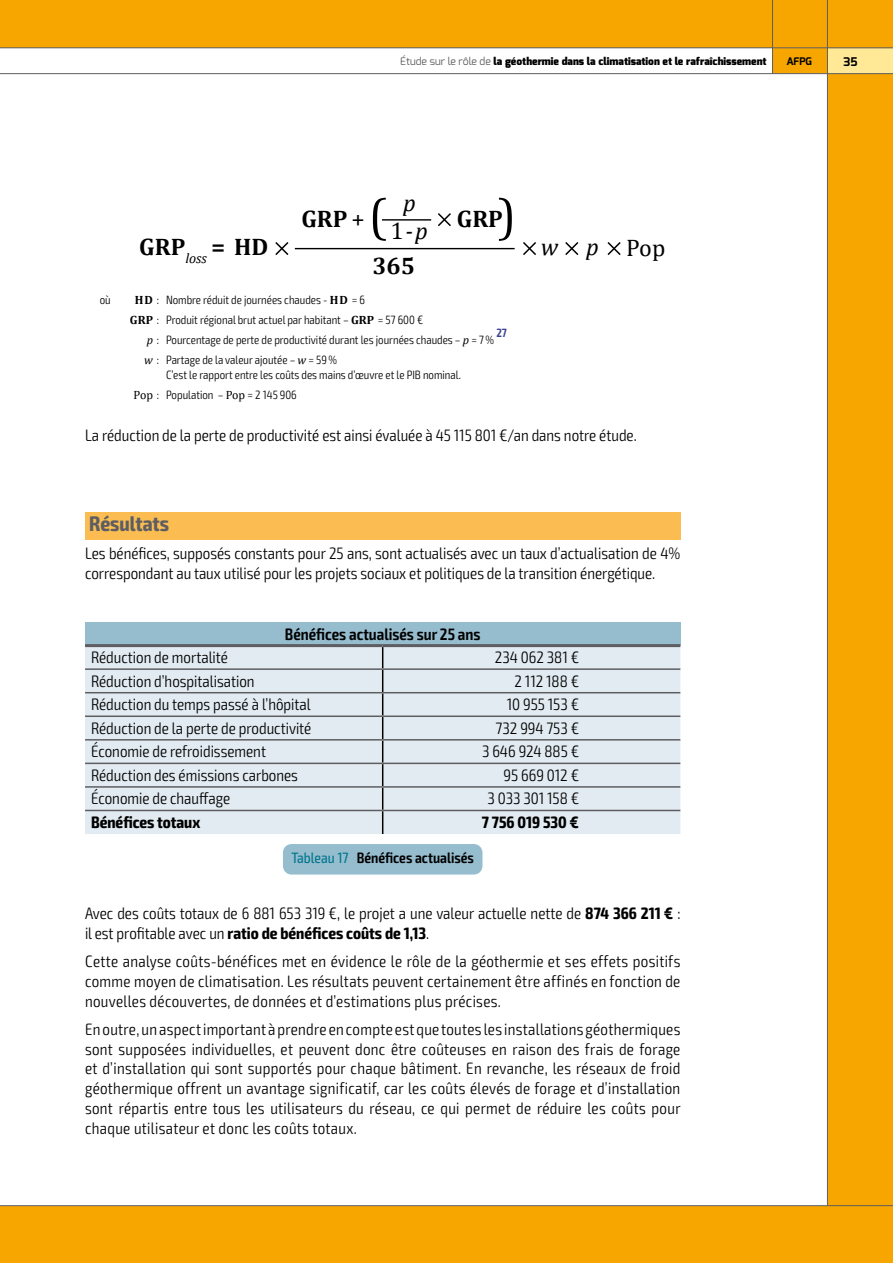
<style>
.page{position:relative;width:893px;height:1263px;background:#f7a600}
.page>*{position:absolute;margin:0;border:0;box-sizing:border-box;transform-origin:0 0}
.t1{font:700 24px "Cambria";color:#000}
.t2{font:italic 24px/28px "Cambria";color:#000;text-align:center}
.t3{font:24px "Cambria";color:#000}
.t4{font:700 condensed 21px "Exo 2";color:#5e5e62}
.t5{font:300 condensed 16.5px/19.8px "Exo 2";color:#000}
.t6{font:600 condensed 16.5px "Exo 2";color:#000}
.t7{font:700 condensed 16.5px "Exo 2";color:#000}
.t8{font:600 condensed 15px "Exo 2";color:#000}
.t9{font:300 condensed 12px/14.2px "Exo 2";color:#000}
.t10{font:700 12px "Exo";color:#000}
.t11{font:600 condensed 12px "Exo 2";color:#3c4093}
.t12{font:900 10.5px "Exo";color:#000}
.t13{font:700 10.5px "Exo";color:#000}
.s1{font-weight:400;color:#5e5e62}
.s2{font-weight:400}
.s3{font-style:normal}
.s4{font-family:"Cambria";font-weight:700;font-stretch:normal}
.s5{font-family:"Cambria";font-weight:400;font-style:italic;font-stretch:normal}
.s6{font-family:"Cambria";font-weight:400;font-stretch:normal}
.s7{font-weight:400;color:#00768d}
.s8{font-weight:700}
</style>
<div class="page">
<div style="left:0;top:48px;width:827px;height:1157px;background:#fff"></div>
<div style="left:827px;top:48px;width:66px;height:26px;background:#ffe997"></div>
<div style="left:772px;top:0;width:56px;height:74px;background:#f7a600"></div>
<hr style="left:772px;top:0;width:1px;height:74px;background:#5e5e62">
<hr style="left:827px;top:0;width:1px;height:1205px;background:#5e5e62">
<hr style="left:0;top:73px;width:893px;height:1px;background:#5e5e62">
<hr style="left:0;top:1205px;width:893px;height:1px;background:#5e5e62">
<hr style="left:0;top:48px;width:893px;height:1px;background:#5e5e62">
<div style="left:85px;top:512px;width:595px;height:27px;background:#fbbd51"></div>
<div style="left:283px;top:844px;width:199px;height:30px;background:#96bdce;border-radius:9px"></div>
<svg style="left:373px;top:198px;width:13px;height:43px"></svg>
<svg style="left:499px;top:198px;width:13px;height:43px"></svg>
<hr style="left:295px;top:248px;width:220px;height:1px;background:#000">
<hr style="left:382px;top:219px;width:49px;height:2px;background:#000">
<svg style="left:523px;top:242px;width:13px;height:13px"></svg>
<svg style="left:565px;top:242px;width:14px;height:13px"></svg>
<svg style="left:607px;top:242px;width:14px;height:13px"></svg>
<svg style="left:438px;top:213px;width:13px;height:14px"></svg>
<svg style="left:275px;top:242px;width:14px;height:13px"></svg>
<div style="left:85px;top:622px;width:595px;height:24px;background:#96bdce"></div>
<div style="left:85px;top:647px;width:595px;height:187px;background:#e2ebf1"></div>
<hr style="left:85px;top:644px;width:298px;height:3px;background:#5e5e62">
<hr style="left:383px;top:644px;width:297px;height:3px;background:#5e5e62">
<svg style="left:382px;top:647px;width:1px;height:187px"></svg>
<hr style="left:85px;top:668px;width:298px;height:2px;background:#5e5e62">
<hr style="left:383px;top:668px;width:297px;height:2px;background:#5e5e62">
<hr style="left:85px;top:692px;width:298px;height:1px;background:#5e5e62">
<hr style="left:383px;top:692px;width:297px;height:1px;background:#5e5e62">
<hr style="left:85px;top:715px;width:298px;height:2px;background:#5e5e62">
<hr style="left:383px;top:715px;width:297px;height:2px;background:#5e5e62">
<hr style="left:85px;top:739px;width:298px;height:1px;background:#5e5e62">
<hr style="left:383px;top:739px;width:297px;height:1px;background:#5e5e62">
<hr style="left:85px;top:763px;width:298px;height:1px;background:#5e5e62">
<hr style="left:383px;top:763px;width:297px;height:1px;background:#5e5e62">
<hr style="left:85px;top:786px;width:298px;height:2px;background:#5e5e62">
<hr style="left:383px;top:786px;width:297px;height:2px;background:#5e5e62">
<hr style="left:85px;top:810px;width:298px;height:1px;background:#5e5e62">
<hr style="left:383px;top:810px;width:297px;height:1px;background:#5e5e62">
<p class="t12" style="left:400px;top:54px;width:368px"><span class="s1">Étude sur le rôle de</span> la géothermie dans la climatisation et le rafraîchissement</p>
<p class="t13" style="left:786px;top:54px;width:27px">AFPG</p>
<p class="t10" style="left:843px;top:54px;width:16px">35</p>
<h1 class="t1" style="left:301px;top:201px;width:65px">GRP <span class="s2">+</span></h1>
<h1 class="t2" style="left:390px;top:188px;width:39px">p<br><span class="s3">1</span>-p</h1>
<h1 class="t1" style="left:457px;top:201px;width:48px">GRP</h1>
<h1 class="t1" style="left:139px;top:230px;width:130px">GRP<sub>loss</sub> = HD</h1>
<h1 class="t2" style="left:541px;top:232px;width:60px">w p</h1>
<h1 class="t1" style="left:372px;top:248px;width:44px">365</h1>
<p class="t9" style="left:100px;top:293px;width:12px">où</p>
<p class="t9" style="left:135px;top:293px;width:232px"><span class="s4">HD</span> : Nombre réduit de journées chaudes - <span class="s4">HD</span> = 6</p>
<p class="t9" style="left:130px;top:313px;width:295px"><span class="s4">GRP</span> : Produit régional brut actuel par habitant – <span class="s4">GRP</span> = 57 600 €</p>
<p class="t9" style="left:147px;top:333px;width:349px"><span class="s5">p</span> : Pourcentage de perte de productivité durant les journées chaudes – <span class="s5">p</span> = 7%</p>
<p class="t11" style="left:496px;top:325px;width:12px">27</p>
<p class="t9" style="left:166px;top:353px;width:296px;text-indent:-22px"><span class="s5">w</span> : Partage de la valeur ajoutée – <span class="s5">w</span> = 59%<br>C’est le rapport entre les coûts des mains d’œuvre et le PIB nominal.</p>
<p class="t9" style="left:133px;top:388px;width:165px"><span class="s6">Pop</span> : Population – <span class="s6">Pop</span> = 2 145 906</p>
<h1 class="t3" style="left:626px;top:234px;width:41px">Pop</h1>
<p class="t5" style="left:85px;top:425px;width:553px">La réduction de la perte de productivité est ainsi évaluée à 45 115 801 €/an dans notre étude.</p>
<p class="t4" style="left:89px;top:511px;width:81px">Résultats</p>
<p class="t5" style="left:85px;top:544px;width:597px">Les bénéfices, supposés constants pour 25 ans, sont actualisés avec un taux d’actualisation de 4% correspondant au taux utilisé pour les projets sociaux et politiques de la transition énergétique.</p>
<p class="t6" style="left:285px;top:624px;width:197px">Bénéfices actualisés sur 25 ans</p>
<p class="t5" style="left:91px;top:648px;width:138px">Réduction de mortalité</p>
<p class="t5" style="left:495px;top:648px;width:86px">234 062 381 €</p>
<p class="t5" style="left:91px;top:671px;width:165px">Réduction d’hospitalisation</p>
<p class="t5" style="left:514px;top:671px;width:66px">2 112 188 €</p>
<p class="t5" style="left:91px;top:695px;width:221px">Réduction du temps passé à l’hôpital</p>
<p class="t5" style="left:507px;top:695px;width:74px">10 955 153 €</p>
<p class="t5" style="left:91px;top:718px;width:222px">Réduction de la perte de productivité</p>
<p class="t5" style="left:496px;top:718px;width:85px">732 994 753 €</p>
<p class="t5" style="left:91px;top:742px;width:176px">Économie de refroidissement</p>
<p class="t5" style="left:482px;top:742px;width:99px">3 646 924 885 €</p>
<p class="t5" style="left:91px;top:765px;width:208px">Réduction des émissions carbones</p>
<p class="t5" style="left:503px;top:765px;width:77px">95 669 012 €</p>
<p class="t5" style="left:91px;top:789px;width:141px">Économie de chauffage</p>
<p class="t5" style="left:487px;top:789px;width:93px">3 033 301 158 €</p>
<p class="t7" style="left:91px;top:812px;width:111px">Bénéfices totaux</p>
<p class="t7" style="left:482px;top:812px;width:99px">7 756 019 530 €</p>
<p class="t8" style="left:291px;top:849px;width:184px"><span class="s7">Tableau 17</span> Bénéfices actualisés</p>
<p class="t5" style="left:85px;top:903px;width:597px">Avec des coûts totaux de 6 881 653 319 €, le projet a une valeur actuelle nette de <span class="s8">874 366 211 €</span> : il est profitable avec un <span class="s8">ratio de bénéfices coûts de 1,13</span>.</p>
<p class="t5" style="left:85px;top:952px;width:597px;text-align:justify">Cette analyse coûts-bénéfices met en évidence le rôle de la géothermie et ses effets positifs comme moyen de climatisation. Les résultats peuvent certainement être affinés en fonction de nouvelles découvertes, de données et d’estimations plus précises.</p>
<p class="t5" style="left:85px;top:1019px;width:597px;text-align:justify">En outre, un aspect important à prendre en compte est que toutes les installations géothermiques sont supposées individuelles, et peuvent donc être coûteuses en raison des frais de forage et d’installation qui sont supportés pour chaque bâtiment. En revanche, les réseaux de froid géothermique offrent un avantage significatif, car les coûts élevés de forage et d’installation sont répartis entre tous les utilisateurs du réseau, ce qui permet de réduire les coûts pour chaque utilisateur et donc les coûts totaux.</p>
</div>
